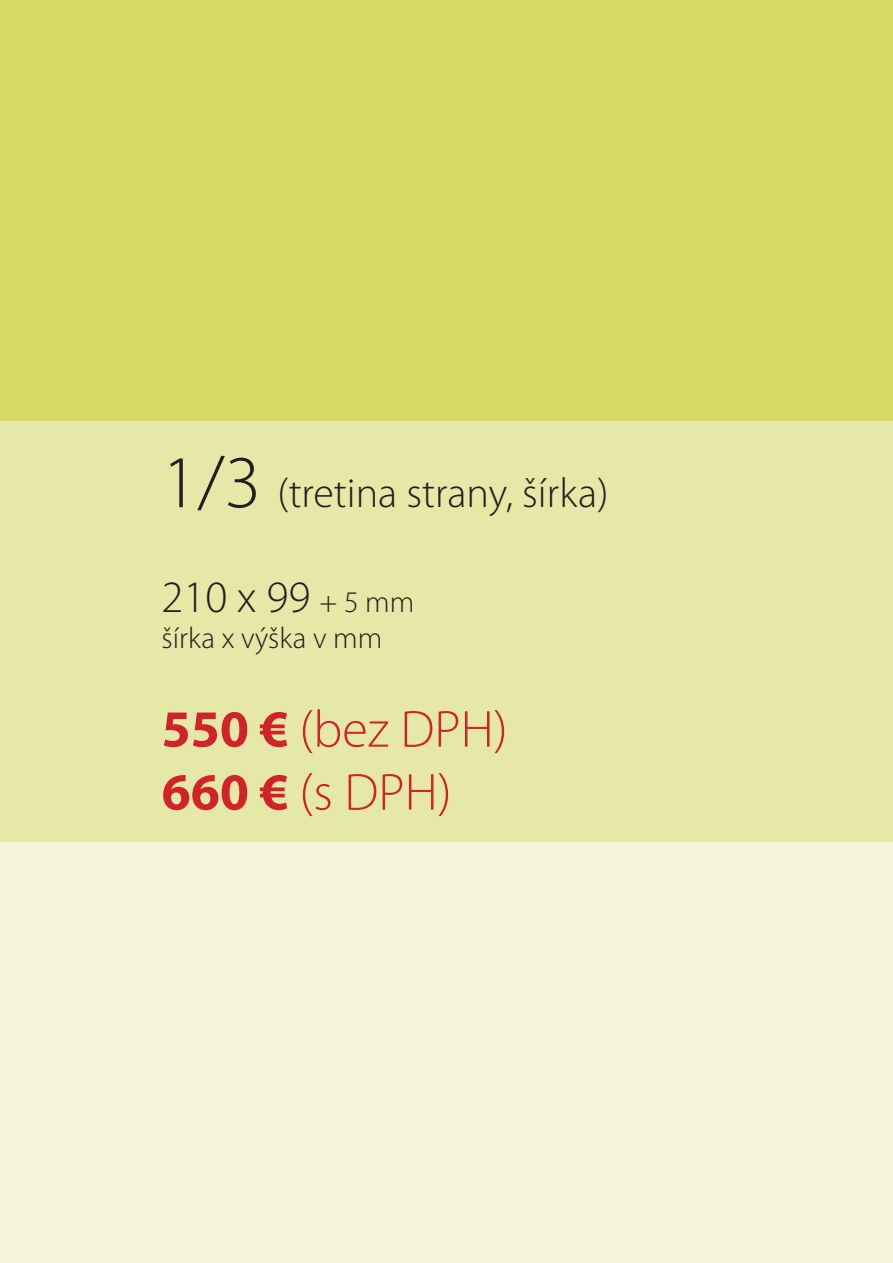
<style>
.page{position:relative;width:893px;height:1263px;background:#fff}
.page>*{position:absolute;margin:0;border:0;box-sizing:border-box;transform-origin:0 0}
.t1{font:300 52.5px "Myriad Pro";color:#d1232a}
.t2{font:300 45px "Myriad Pro";color:#231f20}
.t3{font:300 42px "Myriad Pro";color:#231f20}
.t4{font:300 30px "Myriad Pro";color:#231f20}
.s1{font-size:75px}
.s2{font-size:30px}
.s3{font-weight:700}
</style>
<div class="page">
<div style="left:0;top:0;width:893px;height:421px;background:#d6da65"></div>
<div style="left:0;top:421px;width:893px;height:421px;background:#e6e8a7"></div>
<div style="left:0;top:842px;width:893px;height:421px;background:#f3f4d8"></div>
<p class="t3" style="left:162px;top:470px;width:448px"><span class="s1">1/3</span> (tretina strany, šírka)</p>
<p class="t2" style="left:162px;top:572px;width:254px">210 x 99 <span class="s2">+ 5 mm</span></p>
<p class="t4" style="left:162px;top:621px;width:222px">šírka x výška v mm</p>
<p class="t1" style="left:162px;top:700px;width:348px"><span class="s3">550 €</span> (bez DPH)</p>
<p class="t1" style="left:162px;top:763px;width:292px"><span class="s3">660 €</span> (s DPH)</p>
</div>
